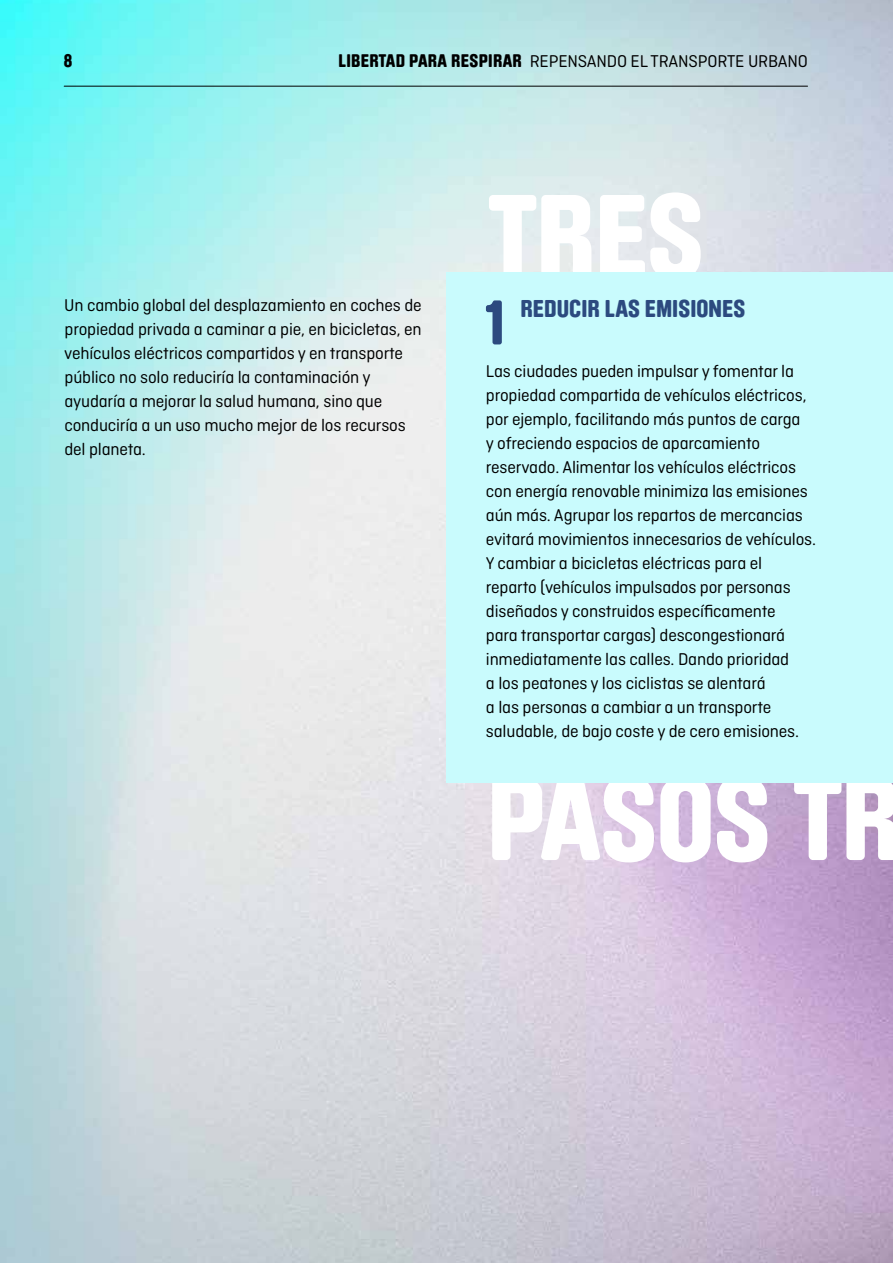
<style>
.page{position:relative;width:893px;height:1263px;background:#fff}
.page>*{position:absolute;margin:0;border:0;box-sizing:border-box;transform-origin:0 0}
.t1{font:900 115.35px "Brauer Neue Std";letter-spacing:-.005em;color:#fff}
.t2{font:900 62.1px "Brauer Neue Std";color:#2c4a7f}
.t3{font:900 24px "Brauer Neue Std";letter-spacing:.005em;color:#2c4a7f}
.t4{font:18px/24px "Ciutadella Rounded";letter-spacing:-.01em;color:#000}
.t5{font:900 18px "Brauer Neue Std";color:#000}
.s1{font-family:"Brauer Neue Std";font-weight:900}
</style>
<div class="page">
<img style="left:0;top:0;width:893px;height:1263px">
<div style="left:446px;top:272px;width:447px;height:510px;background:#c9fbfd"></div>
<p class="t5" style="left:64px;top:50px;width:10px">8</p>
<p class="t4" style="left:338px;top:49px;width:471px"><span class="s1">LIBERTAD PARA RESPIRAR</span> REPENSANDO EL TRANSPORTE URBANO</p>
<p class="t4" style="left:64px;top:293px;width:359px">Un cambio global del desplazamiento en coches de propiedad privada a caminar a pie, en bicicletas, en vehículos eléctricos compartidos y en transporte público no solo reduciría la contaminación y ayudaría a mejorar la salud humana, sino que conduciría a un uso mucho mejor de los recursos del planeta.</p>
<h1 class="t1" style="left:487px;top:169px;width:219px">TRES</h1>
<h2 class="t2" style="left:483px;top:286px;width:26px">1</h2>
<h3 class="t3" style="left:520px;top:295px;width:226px">REDUCIR LAS EMISIONES</h3>
<p class="t4" style="left:486px;top:359px;width:332px">Las ciudades pueden impulsar y fomentar la propiedad compartida de vehículos eléctricos, por ejemplo, facilitando más puntos de carga<br>y ofreciendo espacios de aparcamiento reservado. Alimentar los vehículos eléctricos con energía renovable minimiza las emisiones aún más. Agrupar los repartos de mercancias evitará movimientos innecesarios de vehículos.<br>Y cambiar a bicicletas eléctricas para el reparto (vehículos impulsados por personas diseñados y construidos específicamente<br>para transportar cargas) descongestionará inmediatamente las calles. Dando prioridad<br>a los peatones y los ciclistas se alentará<br>a las personas a cambiar a un transporte saludable, de bajo coste y de cero emisiones.</p>
<h1 class="t1" style="left:487px;top:752px;width:415px">PASOS TR</h1>
</div>
